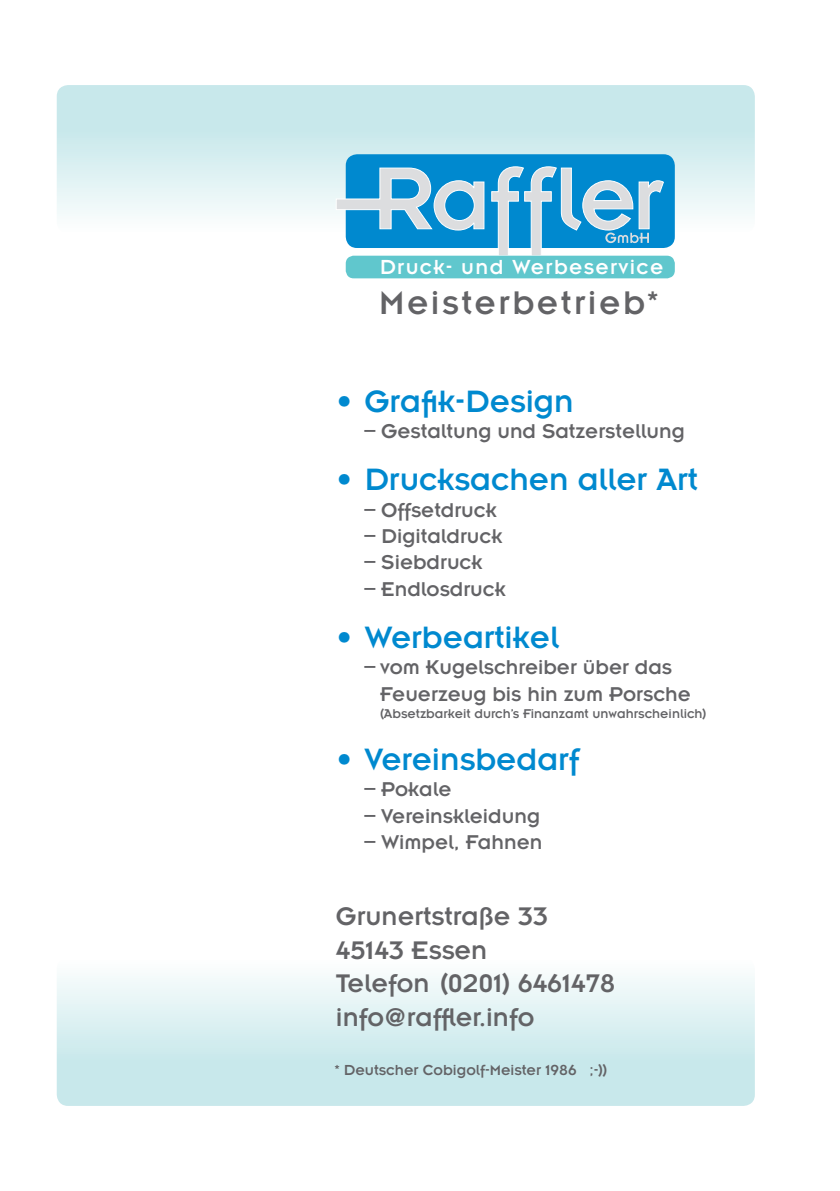
<style>
.page{position:relative;width:840px;height:1191px;background:#fff}
.page>*{position:absolute;margin:0;border:0;box-sizing:border-box;transform-origin:0 0}
.t1{font:36px "Insignia LT Std";letter-spacing:.07em;color:#636366}
.t2{font:34px "Insignia LT Std";color:#0089cf}
.t3{font:28px/33.6px "Insignia LT Std";color:#636366}
.t4{font:22.4px "Insignia LT Std";letter-spacing:.06em;color:#fff}
.t5{font:22px/26.4px "Insignia LT Std";color:#636366}
.t6{font:16px "Insignia LT Std";color:#636366}
.t7{font:14px "Insignia LT Std";color:#636366}
</style>
<div class="page">
<svg style="left:57px;top:976px;width:697px;height:130px"></svg>
<svg style="left:57px;top:85px;width:697px;height:148px"></svg>
<div style="left:345px;top:154px;width:329px;height:94px;background:#0089cf;border-radius:11px"></div>
<svg style="left:335px;top:168px;width:149px;height:62px"></svg>
<svg style="left:491px;top:166px;width:172px;height:90px"></svg>
<div style="left:345px;top:256px;width:329px;height:22px;background:#60c7cd;border-radius:8px"></div>
<p class="t4" style="left:379px;top:255px;width:285px">Druck- und Werbeservice</p>
<h1 class="t1" style="left:379px;top:284px;width:280px">Meisterbetrieb*</h1>
<h2 class="t2" style="left:336px;top:383px;width:239px">• Grafik-Design</h2>
<p class="t5" style="left:364px;top:418px;width:322px">– Gestaltung und Satzerstellung</p>
<h2 class="t2" style="left:336px;top:462px;width:363px">• Drucksachen aller Art</h2>
<p class="t5" style="left:364px;top:496px;width:134px">– Offsetdruck</p>
<p class="t5" style="left:364px;top:523px;width:139px">– Digitaldruck</p>
<p class="t5" style="left:364px;top:549px;width:119px">– Siebdruck</p>
<p class="t5" style="left:364px;top:575px;width:143px">– Endlosdruck</p>
<h2 class="t2" style="left:336px;top:620px;width:224px">• Werbeartikel</h2>
<p class="t5" style="left:380px;top:654px;width:312px;text-indent:-16px">– vom Kugelschreiber über das<br>Feuerzeug bis hin zum Porsche</p>
<p class="t7" style="left:380px;top:706px;width:328px">(Absetzbarkeit durch’s Finanzamt unwahrscheinlich)</p>
<h2 class="t2" style="left:336px;top:741px;width:245px">• Vereinsbedarf</h2>
<p class="t5" style="left:364px;top:776px;width:89px">– Pokale</p>
<p class="t5" style="left:364px;top:802px;width:177px">– Vereinskleidung</p>
<p class="t5" style="left:364px;top:829px;width:179px">– Wimpel, Fahnen</p>
<p class="t3" style="left:336px;top:899px;width:281px">Grunertstraße 33<br>45143 Essen<br>Telefon (0201) 6461478 info@raffler.info</p>
<p class="t6" style="left:334px;top:1062px;width:274px">* Deutscher Cobigolf-Meister 1986 ;-))</p>
</div>
